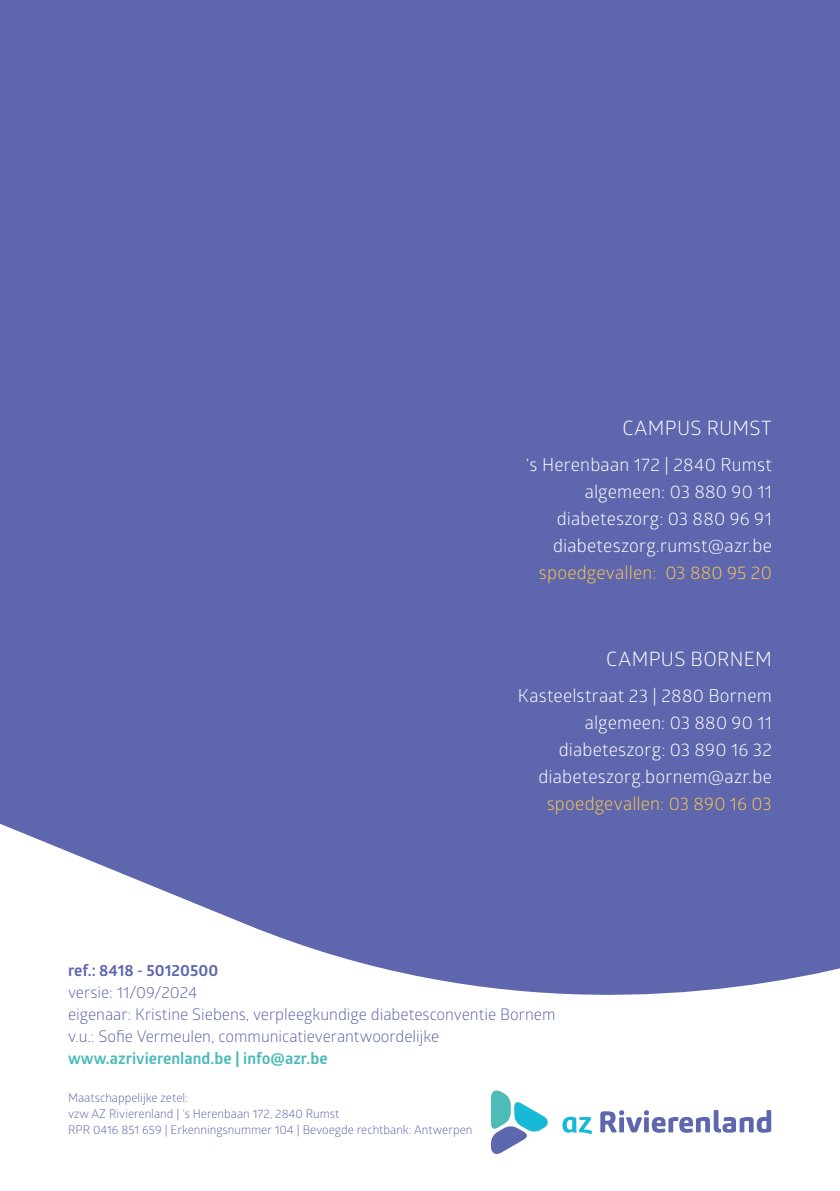
<style>
.page{position:relative;width:840px;height:1191px;background:#fff}
.page>*{position:absolute;margin:0;border:0;box-sizing:border-box;transform-origin:0 0}
.t1{font:19.8px "Glober";letter-spacing:.015em;color:#fff}
.t2{font:18px/27px "Glober";letter-spacing:.01em;color:#fff;text-align:right}
.t3{font:18px "Glober";letter-spacing:.01em;color:#fcc44f}
.t4{font:16px/22px "Glober";color:#5e67ad}
.t5{font:700 16px "Glober";color:#4cbbb8}
.t6{font:700 16px "Glober";color:#5e67ad}
.t7{font:12px/16px "Glober";color:#5e67ad}
</style>
<div class="page">
<div style="left:0;top:0;width:839px;height:1191px;background:#5e67ad"></div>
<svg style="left:0;top:823px;width:839px;height:368px;fill:#fff"></svg>
<svg style="left:490px;top:1090px;width:57px;height:64px"></svg>
<svg style="left:562px;top:1116px;width:30px;height:18px"></svg>
<svg style="left:600px;top:1110px;width:170px;height:22px"></svg>
<p class="t1" style="left:622px;top:414px;width:151px">CAMPUS RUMST</p>
<p class="t2" style="left:525px;top:450px;width:247px">‘s Herenbaan 172 | 2840 Rumst algemeen: 03 880 90 11 diabeteszorg: 03 880 96 91 diabeteszorg.rumst@azr.be</p>
<p class="t3" style="left:538px;top:559px;width:234px">spoedgevallen: 03 880 95 20</p>
<p class="t1" style="left:606px;top:645px;width:167px">CAMPUS BORNEM</p>
<p class="t2" style="left:517px;top:681px;width:255px">Kasteelstraat 23 | 2880 Bornem algemeen: 03 880 90 11 diabeteszorg: 03 890 16 32 diabeteszorg.bornem@azr.be</p>
<p class="t3" style="left:546px;top:790px;width:226px">spoedgevallen: 03 890 16 03</p>
<p class="t6" style="left:68px;top:959px;width:151px">ref.: 8418 - 50120500</p>
<p class="t4" style="left:68px;top:980px;width:488px">versie: 11/09/2024<br>eigenaar: Kristine Siebens, verpleegkundige diabetesconventie Bornem v.u.: Sofie Vermeulen, communicatieverantwoordelijke</p>
<p class="t5" style="left:68px;top:1047px;width:261px">www.azrivierenland.be | info@azr.be</p>
<p class="t7" style="left:68px;top:1089px;width:405px">Maatschappelijke zetel:<br>vzw AZ Rivierenland | ‘s Herenbaan 172, 2840 Rumst<br>RPR 0416 851 659 | Erkenningsnummer 104 | Bevoegde rechtbank: Antwerpen</p>
</div>
